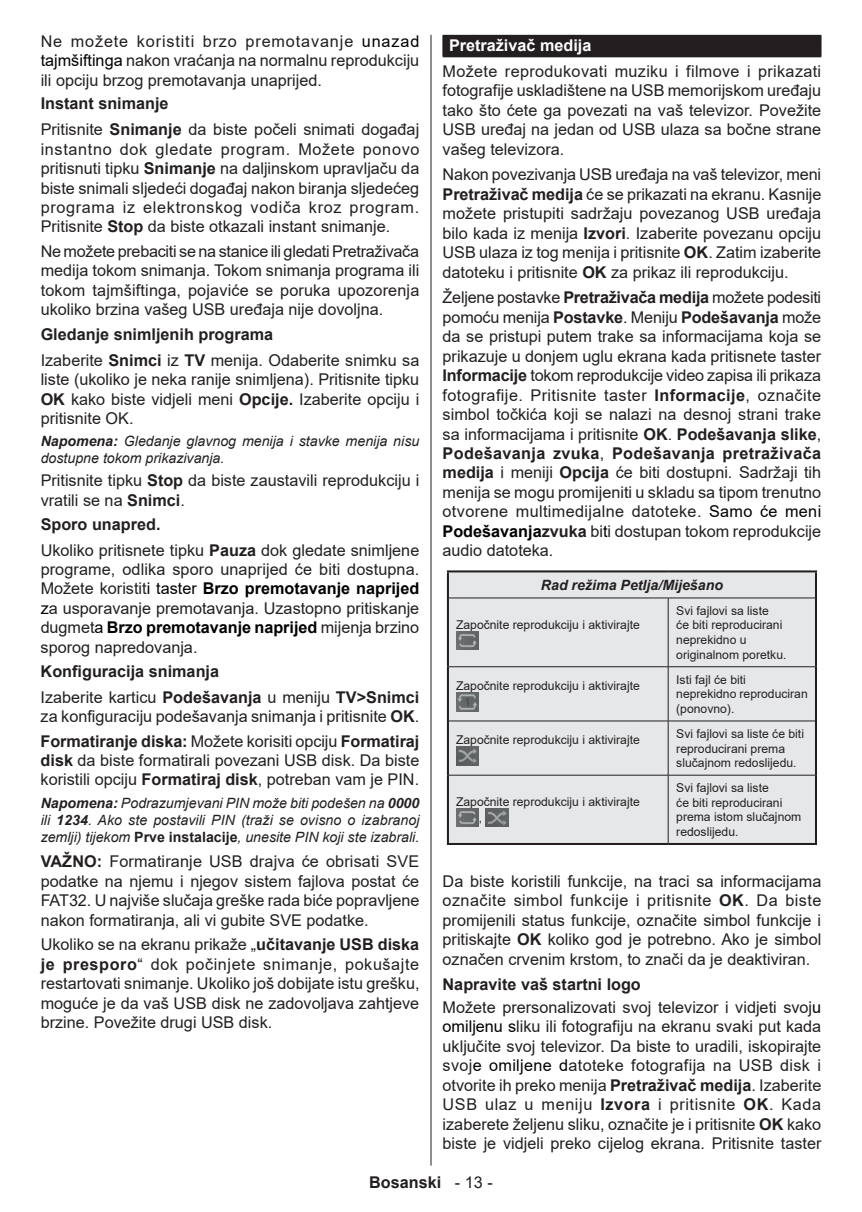
<style>
.page{position:relative;width:862px;height:1212px;background:#fff}
.page>*{position:absolute;margin:0;border:0;box-sizing:border-box;transform-origin:0 0}
.t1{font:16.2px/19.3px "Arial";color:#231f20;text-align:justify}
.t2{font:700 16.2px/25.9px "Arial";color:#231f20}
.t3{font:700 16.2px "Arial";color:#fff}
.t4{font:italic 14.17px/17.1px "Arial";color:#231f20}
.t5{font:italic 700 14.17px "Arial";color:#231f20}
.t6{font:12.15px/14.6px "Arial";color:#231f20}
.s1{color:#000001}
.s2{font-weight:700}
.s3{font-weight:700;color:#000001}
.s4{font-weight:400}
.s5{font-weight:700;font-style:normal}
</style>
<div class="page">
<hr style="left:430px;top:35px;width:1px;height:1130px;background:#231f20">
<div style="left:442px;top:35px;width:378px;height:22px;background:#231f20"></div>
<div style="left:448px;top:572px;width:366px;height:271px;background:#e6e7e9"></div>
<hr style="left:446px;top:570px;width:221px;height:2px;background:#231f20">
<hr style="left:446px;top:572px;width:2px;height:26px;background:#231f20">
<hr style="left:667px;top:570px;width:149px;height:2px;background:#231f20">
<hr style="left:446px;top:598px;width:2px;height:69px;background:#231f20">
<hr style="left:814px;top:598px;width:2px;height:69px;background:#231f20">
<hr style="left:446px;top:667px;width:2px;height:54px;background:#231f20">
<hr style="left:814px;top:667px;width:2px;height:54px;background:#231f20">
<hr style="left:446px;top:721px;width:2px;height:54px;background:#231f20">
<hr style="left:814px;top:721px;width:2px;height:54px;background:#231f20">
<hr style="left:446px;top:775px;width:2px;height:68px;background:#231f20">
<hr style="left:814px;top:775px;width:2px;height:68px;background:#231f20">
<hr style="left:446px;top:843px;width:221px;height:2px;background:#231f20">
<hr style="left:667px;top:843px;width:149px;height:2px;background:#231f20">
<hr style="left:448px;top:597px;width:219px;height:1px;background:#231f20">
<hr style="left:667px;top:597px;width:147px;height:1px;background:#231f20">
<hr style="left:667px;top:598px;width:1px;height:68px;background:#231f20">
<hr style="left:448px;top:666px;width:219px;height:1px;background:#231f20">
<hr style="left:667px;top:666px;width:147px;height:1px;background:#231f20">
<hr style="left:667px;top:667px;width:1px;height:54px;background:#231f20">
<hr style="left:448px;top:720px;width:219px;height:1px;background:#231f20">
<hr style="left:814px;top:572px;width:2px;height:26px;background:#231f20">
<hr style="left:667px;top:720px;width:147px;height:1px;background:#231f20">
<hr style="left:667px;top:721px;width:1px;height:54px;background:#231f20">
<hr style="left:448px;top:775px;width:219px;height:1px;background:#231f20">
<hr style="left:667px;top:775px;width:147px;height:1px;background:#231f20">
<hr style="left:667px;top:775px;width:1px;height:68px;background:#231f20">
<img style="left:456px;top:631px;width:22px;height:19px">
<img style="left:456px;top:693px;width:22px;height:18px">
<img style="left:456px;top:747px;width:22px;height:18px">
<img style="left:456px;top:808px;width:22px;height:19px">
<img style="left:485px;top:808px;width:23px;height:19px">
<p class="t1" style="left:41px;top:31px;width:380px">Ne možete koristiti brzo premotavanje <span class="s1">unazad tajmšiftinga</span> nakon vraćanja na normalnu reprodukciju ili opciju brzog premotavanja unaprijed.</p>
<p class="t1" style="left:41px;top:91px;width:380px;line-height:25.9px"><span class="s2">Instant snimanje<br></span>Pritisnite <span class="s2">Snimanje</span> da biste počeli snimati događaj</p>
<p class="t1" style="left:41px;top:139px;width:380px">instantno dok gledate program. Možete ponovo pritisnuti tipku <span class="s2">Snimanje</span> na daljinskom upravljaču da biste snimali sljedeći događaj nakon biranja sljedećeg programa iz elektronskog vodiča kroz program.<br>Pritisnite <span class="s2">Stop</span> da biste otkazali instant snimanje.</p>
<p class="t1" style="left:41px;top:242px;width:380px">Ne možete prebaciti se na stanice ili gledati Pretraživača medija tokom snimanja. Tokom snimanja programa ili tokom tajmšiftinga, pojaviće se poruka upozorenja ukoliko brzina vašeg USB uređaja nije dovoljna.</p>
<p class="t1" style="left:41px;top:321px;width:380px;line-height:25.9px"><span class="s2">Gledanje snimljenih programa<br></span>Izaberite <span class="s2">Snimci</span> iz <span class="s2">TV</span> menija. Odaberite snimku sa</p>
<p class="t1" style="left:41px;top:370px;width:380px">liste (ukoliko je neka ranije snimljena). Pritisnite tipku <span class="s2">OK</span> kako biste vidjeli meni <span class="s2">Opcije.</span> Izaberite opciju i pritisnite OK.</p>
<p class="t4" style="left:41px;top:432px;width:380px"><span class="s2">Napomena:</span> Gledanje glavnog menija i stavke menija nisu dostupne tokom prikazivanja.</p>
<p class="t1" style="left:41px;top:471px;width:380px">Pritisnite tipku <span class="s2">Stop</span> da biste zaustavili reprodukciju i vratili se na <span class="s2">Snimci</span>.</p>
<p class="t1" style="left:41px;top:511px;width:380px;line-height:25.9px"><span class="s2">Sporo unapred.<br></span>Ukoliko pritisnete tipku <span class="s2">Pauza</span> dok gledate snimljene</p>
<p class="t1" style="left:41px;top:560px;width:380px">programe, odlika sporo unaprijed će biti dostupna.<br>Možete koristit<span class="s1">i taster</span> <span class="s3">Brzo premotavanje naprijed </span><span class="s1">z</span>a usporavanje premotavanja. Uzastopno pritiskanje dugmet<span class="s1">a</span> <span class="s3">Brzo premotavanje naprijed</span> mijenja brzino sporog napredovanja.</p>
<p class="t2" style="left:41px;top:658px;width:380px">Konfiguracija snimanja<br><span class="s4">Izaberite karticu</span> Podešavanja <span class="s4">u meniju</span> TV&gt;Snimci</p>
<p class="t1" style="left:41px;top:704px;width:380px;line-height:24.5px">za konfiguraciju podešavanja snimanja i pritisnite <span class="s2">OK</span>.<br><span class="s2">Formatiranje diska:</span> Možete korisiti opciju <span class="s2">Formatiraj</span></p>
<p class="t1" style="left:41px;top:750px;width:380px"><span class="s2">disk</span> da biste formatirali povezani USB disk. Da biste koristili opciju <span class="s2">Formatiraj disk</span>, potreban vam je PIN.</p>
<p class="t4" style="left:41px;top:794px;width:380px;text-align:justify"><span class="s2">Napomena:</span> Podrazumjevani PIN može biti podešen na <span class="s2">0000 </span>ili <span class="s2">1234</span>. Ako ste postavili PIN (traži se ovisno o izabranoj zemlji) tijekom <span class="s5">Prve instalacije</span>, unesite PIN koji ste izabrali.</p>
<p class="t1" style="left:41px;top:852px;width:380px"><span class="s2">VAŽNO:</span> Formatiranje USB drajva će obrisati SVE podatke na njemu i njegov sistem fajlova postat će FAT32. U najviše slučaja greške rada biće popravljene nakon formatiranja, ali vi gubite SVE podatke.</p>
<p class="t1" style="left:41px;top:935px;width:380px">Ukoliko se na ekranu prikaže „<span class="s2">učitavanje USB diska je presporo</span>“ dok počinjete snimanje, pokušajte restartovati snimanje. Ukoliko još dobijate istu grešku, moguće je da vaš USB disk ne zadovoljava zahtjeve brzine. Povežite drugi USB disk.</p>
<p class="t3" style="left:448px;top:34px;width:144px">Pretraživač medija</p>
<p class="t1" style="left:442px;top:61px;width:380px">Možete reprodukovati muziku i filmove i prikazati fotografije uskladištene na USB memorijskom uređaju tako što ćete ga povezati na vaš televizor. Povežite USB uređaj na jedan od USB ulaza sa bočne strane vašeg televizora.</p>
<p class="t1" style="left:442px;top:165px;width:380px">Nakon povezivanja USB uređaja na vaš televizor, meni <span class="s2">Pretraživač medija</span> će se prikazati na ekranu. Kasnije možete pristupiti sadržaju povezanog USB uređaja bilo kada iz menija <span class="s2">Izvori</span>. Izaberite povezanu opciju USB ulaza iz tog menija i pritisnite <span class="s2">OK</span>. Zatim izaberite datoteku i pritisnite <span class="s2">OK</span> za prikaz ili reprodukciju.</p>
<p class="t1" style="left:442px;top:288px;width:380px">Željene postavke <span class="s2">Pretraživača medija</span> možete podesiti pomoću menija <span class="s2">Postavke</span>. Meniju <span class="s2">Podešavanja</span> može da se pristupi putem trake sa informacijama koja se prikazuje u donjem uglu ekrana kada pritisnete taster <span class="s2">Informacije</span> tokom reprodukcije video zapisa ili prikaza fotografije. Pritisnite taster <span class="s2">Informacije</span>, označite simbol točkića koji se nalazi na desnoj strani trake sa informacijama i pritisnite <span class="s2">OK</span>. <span class="s2">Podešavanja slike</span>, <span class="s2">Podešavanja zvuka</span>, <span class="s2">Podešavanja pretraživača medija</span> i meniji <span class="s2">Opcija</span> će biti dostupni. Sadržaji tih menija se mogu promijeniti u skladu sa tipom trenutno otvorene multimedijalne datoteke. <span class="s1">Samo će meni </span><span class="s3">Podešavanja</span><span class="s2">zvuka</span> bi<span class="s1">t</span>i dostupan tokom reprodukcije audio datoteka.</p>
<p class="t5" style="left:540px;top:575px;width:183px">Rad režima Petlja/Miješano</p>
<p class="t6" style="left:456px;top:617px;width:185px">Započnite reprodukciju i aktivirajte</p>
<p class="t6" style="left:676px;top:603px;width:112px">Svi fajlovi sa liste<br>će biti reproducirani neprekidno u originalnom poretku.</p>
<p class="t6" style="left:456px;top:678px;width:185px">Započnite reprodukciju i aktivirajte</p>
<p class="t6" style="left:676px;top:672px;width:133px">Isti fajl će biti neprekidno reproduciran (ponovno).</p>
<p class="t6" style="left:456px;top:733px;width:185px">Započnite reprodukciju i aktivirajte</p>
<p class="t6" style="left:676px;top:726px;width:129px">Svi fajlovi sa liste će biti reproducirani prema slučajnom redoslijedu.</p>
<p class="t6" style="left:478px;top:793px;width:163px;line-height:16.2px;text-indent:-23px">Započnite reprodukciju i aktivirajte ,</p>
<p class="t6" style="left:676px;top:780px;width:126px">Svi fajlovi sa liste<br>će biti reproducirani prema istom slučajnom redoslijedu.</p>
<p class="t1" style="left:442px;top:871px;width:380px">Da biste koristili funkcije, na traci sa informacijama označite simbol funkcije i pritisnite <span class="s2">OK</span>. Da biste promijenili status funkcije, označite simbol funkcije i pritiskajte <span class="s2">OK</span> koliko god je potrebno. Ako je simbol označen crvenim krstom, to znači da je deaktiviran.</p>
<p class="t1" style="left:442px;top:973px;width:380px;line-height:22.7px"><span class="s2">Napravite vaš startni logo<br></span>Možete prersonalizovati svoj televizor i vidjeti svoj<span class="s1">u</span></p>
<p class="t1" style="left:442px;top:1017px;width:380px"><span class="s1">omiljenu s</span>liku ili fotografiju na ekranu svaki put kada uključite svoj televizor. Da biste to uradili, iskopirajte svoj<span class="s1">e omiljene d</span>atoteke fotografija na USB disk i otvorite ih preko menija <span class="s2">Pretraživač medija</span>. Izaberite USB ulaz u meniju <span class="s2">Izvora</span> i pritisnite <span class="s2">OK</span>. Kada izaberete željenu sliku, označite je i pritisnite <span class="s2">OK</span> kako biste je vidjeli preko cijelog ekrana. Pritisnite taster</p>
<p class="t2" style="left:369px;top:1170px;width:125px">Bosanski <span class="s4">- 13 -</span></p>
</div>
